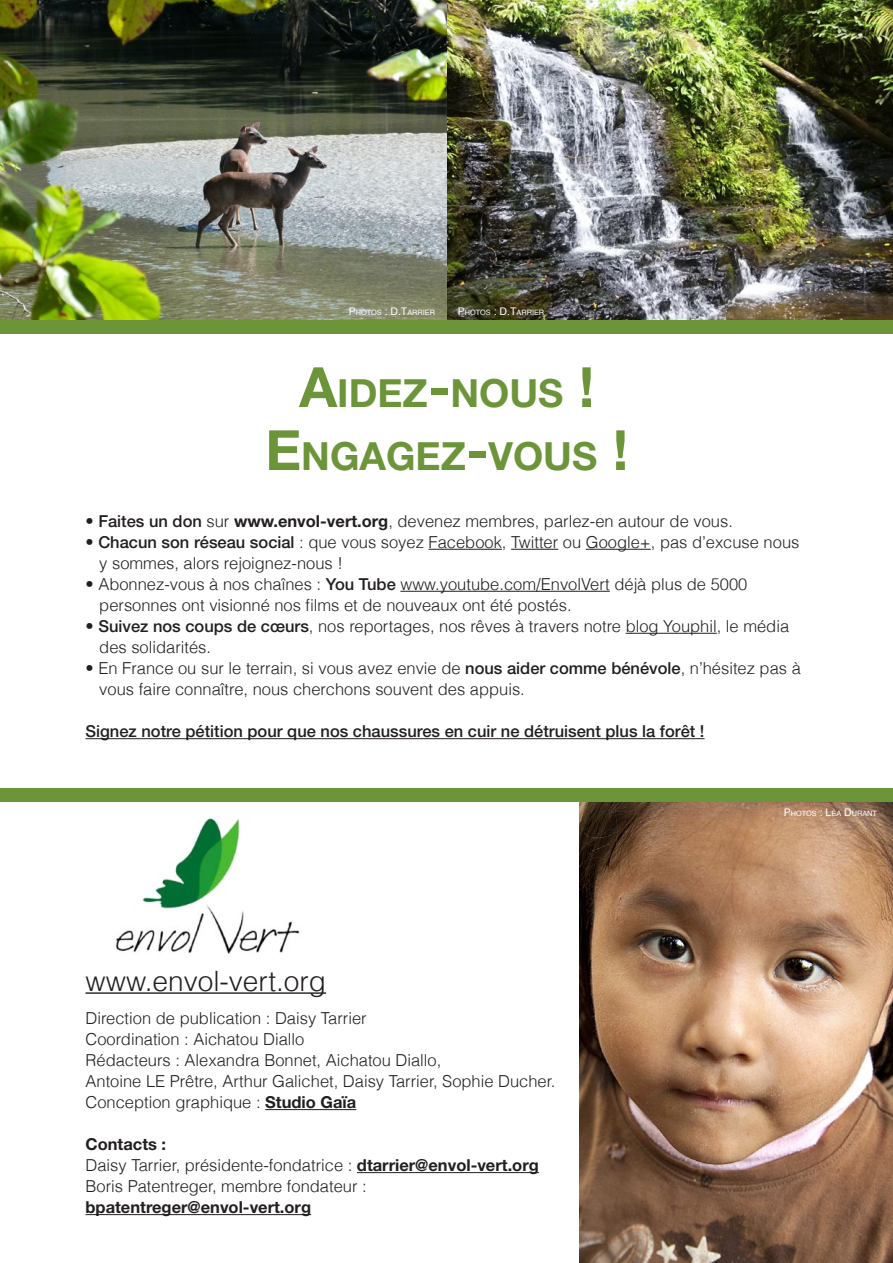
<style>
.page{position:relative;width:893px;height:1263px;background:#fff}
.page>*{position:absolute;margin:0;border:0;box-sizing:border-box;transform-origin:0 0}
.t1{font:700 38.85px/63px "Helvetica Neue";color:#6c953a;text-align:center}
.t2{font:300 28.05px "Helvetica";color:#231f20}
.t3{font:300 16.5px/21px "Helvetica";color:#231f20}
.t4{font:500 16.5px "Helvetica Neue";color:#231f20}
.t5{font:700 16.5px "Helvetica Neue";color:#231f20}
.t6{font:7.35px "Helvetica";color:#fff}
.s1{font-size:10.5px}
.s2{font-size:55.5px}
.s3{font-family:"Helvetica Neue";font-weight:500}
.s4{font-family:"Helvetica Neue";font-weight:700}
</style>
<div class="page">
<hr style="left:429px;top:549px;width:73px;height:1px;background:#231f20">
<hr style="left:511px;top:549px;width:47px;height:1px;background:#231f20">
<hr style="left:586px;top:549px;width:65px;height:1px;background:#231f20">
<hr style="left:400px;top:591px;width:210px;height:1px;background:#231f20">
<hr style="left:626px;top:633px;width:91px;height:1px;background:#231f20">
<hr style="left:86px;top:738px;width:619px;height:1px;background:#231f20">
<img style="left:116px;top:818px;width:184px;height:136px">
<hr style="left:265px;top:1109px;width:91px;height:1px;background:#231f20">
<hr style="left:357px;top:1172px;width:182px;height:1px;background:#231f20">
<hr style="left:86px;top:1214px;width:225px;height:1px;background:#231f20">
<img style="left:579px;top:802px;width:314px;height:461px">
<img style="left:0;top:0;width:448px;height:320px">
<img style="left:448px;top:0;width:445px;height:320px">
<div style="left:0;top:788px;width:893px;height:14px;background:#6c953a"></div>
<div style="left:0;top:320px;width:893px;height:13px;background:#6c953a"></div>
<hr style="left:86px;top:992px;width:240px;height:2px;background:#231f20">
<p class="t6" style="left:349px;top:306px;width:88px"><span class="s1">P</span> HOTOS <span class="s1">: D.T</span>ARRIER</p>
<p class="t6" style="left:458px;top:306px;width:88px"><span class="s1">P</span> HOTOS <span class="s1">: D.T</span>ARRIER</p>
<h1 class="t1" style="left:265px;top:361px;width:364px"><span class="s2">A</span>IDEZ<span class="s2">-</span>NOUS <span class="s2">!<br>E</span>NGAGEZ<span class="s2">-</span>VOUS <span class="s2">!</span></h1>
<p class="t3" style="left:86px;top:510px;width:649px">• <span class="s3">Faites un don</span> sur <span class="s4">www.envol-vert.org</span>, devenez membres, parlez-en autour de vous.</p>
<p class="t3" style="left:99px;top:531px;width:702px;text-indent:-14px">• <span class="s3">Chacun son réseau social</span> : que vous soyez Facebook, Twitter ou Google+, pas d’excuse nous y sommes, alors rejoignez-nous !</p>
<p class="t3" style="left:99px;top:573px;width:650px;text-indent:-14px">• Abonnez-vous à nos chaînes : <span class="s3">You Tube</span> www.youtube.com/EnvolVert déjà plus de 5000 personnes ont visionné nos films et de nouveaux ont été postés.</p>
<p class="t3" style="left:99px;top:615px;width:691px;text-indent:-14px">• <span class="s3">Suivez nos coups de cœurs</span>, nos reportages, nos rêves à travers notre blog Youphil, le média des solidarités.</p>
<p class="t3" style="left:99px;top:657px;width:703px;text-indent:-14px">• En France ou sur le terrain, si vous avez envie de <span class="s3">nous aider comme bénévole</span>, n’hésitez pas à vous faire connaître, nous cherchons souvent des appuis.</p>
<p class="t4" style="left:86px;top:721px;width:620px">Signez notre pétition pour que nos chaussures en cuir ne détruisent plus la forêt !</p>
<h2 class="t2" style="left:86px;top:963px;width:242px">www.envol-vert.org</h2>
<p class="t3" style="left:86px;top:1007px;width:471px">Direction de publication : Daisy Tarrier<br>Coordination : Aichatou Diallo<br>Rédacteurs : Alexandra Bonnet, Aichatou Diallo,<br>Antoine LE Prêtre, Arthur Galichet, Daisy Tarrier, Sophie Ducher.<br>Conception graphique : <span class="s4">Studio Gaïa</span></p>
<p class="t5" style="left:86px;top:1134px;width:82px">Contacts :</p>
<p class="t3" style="left:86px;top:1154px;width:455px">Daisy Tarrier, présidente-fondatrice : <span class="s4">dtarrier@envol-vert.org<br></span>Boris Patentreger, membre fondateur :</p>
<p class="t5" style="left:86px;top:1197px;width:227px">bpatentreger@envol-vert.org</p>
<p class="t6" style="left:784px;top:807px;width:95px"><span class="s1">P</span> HOTOS <span class="s1">: L</span>ÉA <span class="s1">D</span> URANT</p>
</div>
